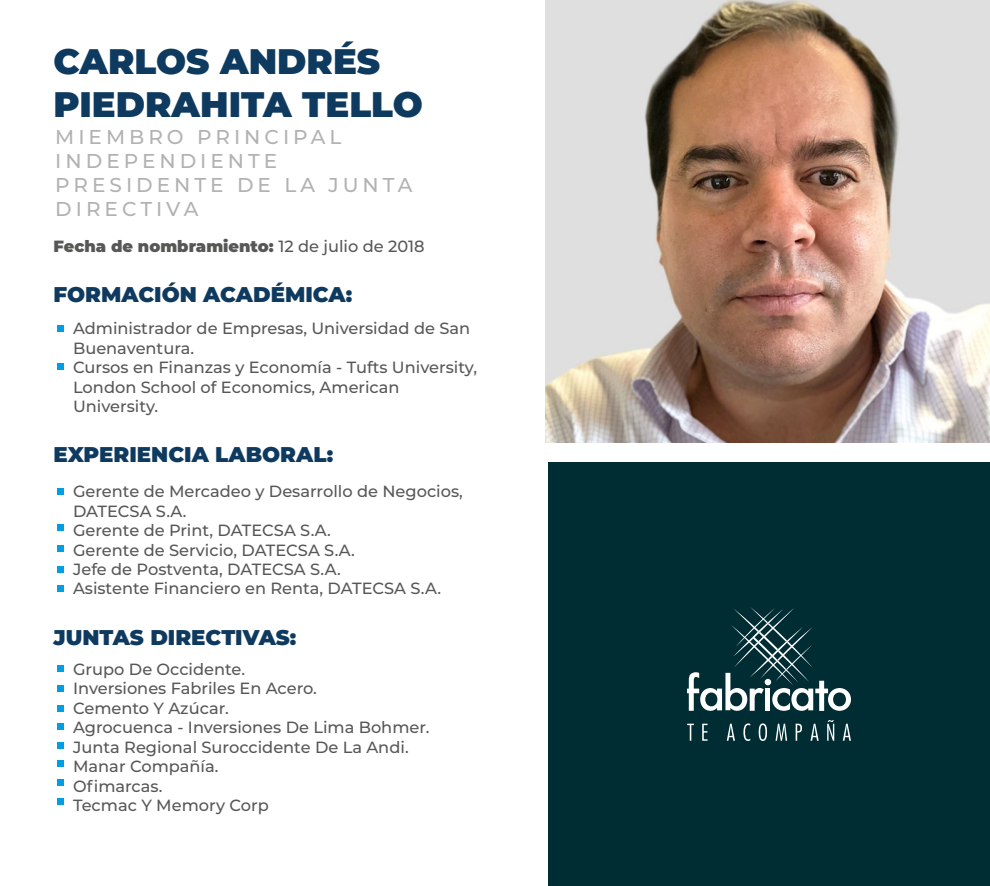
<style>
.page{position:relative;width:990px;height:886px;background:#fff}
.page>*{position:absolute;margin:0;border:0;box-sizing:border-box;transform-origin:0 0}
.t1{font:900 35.5px/42.6px "Montserrat";color:#0f3a5f}
.t2{font:900 21.25px "Montserrat";color:#0f3a5f}
.t3{font:500 20px/24px "Montserrat";letter-spacing:.2em;color:#b2b2b2}
.t4{font:500 16.25px/19.5px "Montserrat";color:#575756}
.t5{font:900 16.25px "Montserrat";color:#575756}
.s1{font-weight:500}
</style>
<div class="page">
<div style="left:57px;top:325px;width:7px;height:7px;background:#009fe3"></div>
<div style="left:57px;top:363px;width:7px;height:7px;background:#009fe3"></div>
<div style="left:57px;top:488px;width:7px;height:6px;background:#009fe3"></div>
<div style="left:57px;top:524px;width:7px;height:7px;background:#009fe3"></div>
<div style="left:57px;top:545px;width:7px;height:7px;background:#009fe3"></div>
<div style="left:57px;top:566px;width:7px;height:7px;background:#009fe3"></div>
<div style="left:57px;top:585px;width:7px;height:7px;background:#009fe3"></div>
<div style="left:57px;top:665px;width:7px;height:6px;background:#009fe3"></div>
<div style="left:57px;top:685px;width:7px;height:6px;background:#009fe3"></div>
<div style="left:57px;top:705px;width:7px;height:6px;background:#009fe3"></div>
<div style="left:57px;top:723px;width:7px;height:7px;background:#009fe3"></div>
<div style="left:57px;top:742px;width:7px;height:7px;background:#009fe3"></div>
<div style="left:57px;top:761px;width:7px;height:6px;background:#009fe3"></div>
<div style="left:57px;top:779px;width:7px;height:7px;background:#009fe3"></div>
<div style="left:57px;top:798px;width:7px;height:6px;background:#009fe3"></div>
<div style="left:548px;top:462px;width:442px;height:424px;background:#002c34"></div>
<svg style="left:687px;top:724px;width:7px;height:17px"></svg>
<svg style="left:702px;top:724px;width:6px;height:17px"></svg>
<svg style="left:727px;top:724px;width:8px;height:17px"></svg>
<svg style="left:743px;top:723px;width:7px;height:18px"></svg>
<svg style="left:759px;top:723px;width:8px;height:18px"></svg>
<svg style="left:776px;top:724px;width:11px;height:17px"></svg>
<svg style="left:796px;top:724px;width:6px;height:17px"></svg>
<svg style="left:810px;top:724px;width:9px;height:17px"></svg>
<svg style="left:827px;top:720px;width:7px;height:21px"></svg>
<svg style="left:843px;top:724px;width:8px;height:17px"></svg>
<svg style="left:687px;top:607px;width:164px;height:104px"></svg>
<img style="left:545px;top:0;width:445px;height:443px">
<h1 class="t1" style="left:54px;top:38px;width:371px">CARLOS ANDRÉS<br>PIEDRAHITA TELLO</h1>
<p class="t3" style="left:55px;top:124px;width:359px">MIEMBRO PRINCIPAL<br>INDEPENDIENTE<br>PRESIDENTE DE LA JUNTA<br>DIRECTIVA</p>
<p class="t5" style="left:54px;top:234px;width:373px">Fecha de nombramiento: <span class="s1">12 de julio de 2018</span></p>
<h2 class="t2" style="left:54px;top:279px;width:300px">FORMACIÓN ACADÉMICA:</h2>
<p class="t4" style="left:73px;top:318px;width:406px">Administrador de Empresas, Universidad de San<br>Buenaventura.<br>Cursos en Finanzas y Economía - Tufts University,<br>London School of Economics, American<br>University.</p>
<h2 class="t2" style="left:54px;top:439px;width:281px">EXPERIENCIA LABORAL:</h2>
<p class="t4" style="left:73px;top:481px;width:391px">Gerente de Mercadeo y Desarrollo de Negocios, DATECSA S.A.<br>Gerente de Print, DATECSA S.A.<br>Gerente de Servicio, DATECSA S.A.<br>Jefe de Postventa, DATECSA S.A.<br>Asistente Financiero en Renta, DATECSA S.A.</p>
<h2 class="t2" style="left:54px;top:622px;width:244px">JUNTAS DIRECTIVAS:</h2>
<p class="t4" style="left:73px;top:659px;width:358px">Grupo De Occidente.<br>Inversiones Fabriles En Acero.<br>Cemento Y Azúcar.<br>Agrocuenca - Inversiones De Lima Bohmer.<br>Junta Regional Suroccidente De La Andi.<br>Manar Compañía.<br>Ofimarcas.<br>Tecmac Y Memory Corp</p>
</div>
